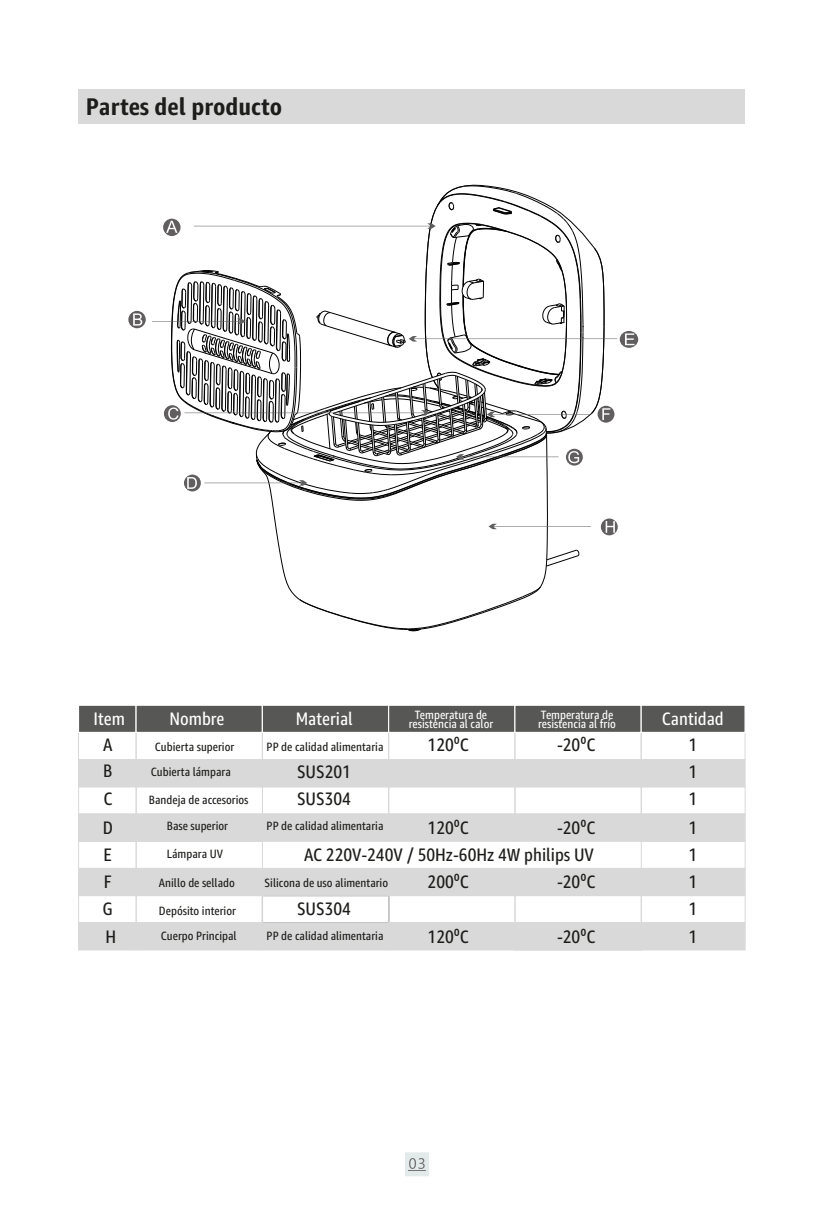
<style>
.page{position:relative;width:823px;height:1225px;background:#fff}
.page>*{position:absolute;margin:0;border:0;box-sizing:border-box;transform-origin:0 0}
.t1{font:700 24px "Amazon Ember Cd RC";color:#1d1d1b;scale:1.06 1}
.t2{font:18px/27.4px "Amazon Ember Cd RC";color:#1d1d1b;text-align:justify}
.t3{font:18px "Amazon Ember Cd RC";color:#fff}
.t4{font:12px/26px "Amazon Ember Cd RC";color:#1d1d1b;text-align:center}
.t5{font:12px/9.6px "Amazon Ember Cd RC";color:#fff;text-align:center}
</style>
<div class="page">
<div style="left:78px;top:732px;width:58px;height:28px;border:1px solid #d9d9d9"></div>
<div style="left:78px;top:759px;width:58px;height:28px;background:#d9d9d9"></div>
<div style="left:135px;top:732px;width:128px;height:28px;border:1px solid #d9d9d9"></div>
<div style="left:135px;top:759px;width:128px;height:28px;background:#d9d9d9"></div>
<div style="left:262px;top:759px;width:127px;height:28px;background:#d9d9d9"></div>
<div style="left:388px;top:732px;width:127px;height:28px;border:1px solid #d9d9d9"></div>
<div style="left:388px;top:759px;width:127px;height:28px;background:#d9d9d9"></div>
<div style="left:514px;top:732px;width:127px;height:28px;border:1px solid #d9d9d9"></div>
<div style="left:514px;top:759px;width:127px;height:28px;background:#d9d9d9"></div>
<div style="left:640px;top:732px;width:105px;height:28px;border:1px solid #d9d9d9"></div>
<div style="left:640px;top:759px;width:105px;height:28px;background:#d9d9d9"></div>
<div style="left:78px;top:704px;width:58px;height:29px;background:#575756;border:1px solid #fff"></div>
<div style="left:135px;top:704px;width:128px;height:29px;background:#575756;border:1px solid #fff"></div>
<div style="left:261px;top:704px;width:128px;height:29px;background:#575756;border:1px solid #fff"></div>
<div style="left:388px;top:704px;width:127px;height:29px;background:#575756;border:1px solid #fff"></div>
<div style="left:514px;top:704px;width:127px;height:29px;background:#575756;border:1px solid #fff"></div>
<div style="left:640px;top:704px;width:105px;height:29px;background:#575756;border:1px solid #fff"></div>
<div style="left:405px;top:1152px;width:24px;height:24px;background:#e2ebe9"></div>
<svg style="left:408px;top:1158px;width:17px;height:13px"></svg>
<div style="left:78px;top:786px;width:59px;height:28px;border:1px solid #d9d9d9"></div>
<div style="left:78px;top:813px;width:59px;height:28px;background:#d9d9d9"></div>
<div style="left:78px;top:840px;width:59px;height:29px;border:1px solid #d9d9d9"></div>
<div style="left:78px;top:868px;width:59px;height:28px;background:#d9d9d9"></div>
<div style="left:78px;top:895px;width:59px;height:28px;border:1px solid #d9d9d9"></div>
<div style="left:78px;top:922px;width:59px;height:28px;background:#d9d9d9"></div>
<div style="left:136px;top:786px;width:127px;height:28px;border:1px solid #d9d9d9"></div>
<div style="left:136px;top:813px;width:127px;height:28px;background:#d9d9d9"></div>
<div style="left:136px;top:868px;width:127px;height:28px;background:#d9d9d9"></div>
<div style="left:136px;top:895px;width:127px;height:28px;border:1px solid #d9d9d9"></div>
<div style="left:136px;top:922px;width:127px;height:28px;background:#d9d9d9"></div>
<div style="left:262px;top:786px;width:127px;height:28px;border:1px solid #d9d9d9"></div>
<div style="left:262px;top:813px;width:127px;height:28px;background:#d9d9d9"></div>
<div style="left:136px;top:840px;width:127px;height:29px;border:1px solid #d9d9d9"></div>
<div style="left:262px;top:868px;width:127px;height:28px;background:#d9d9d9"></div>
<div style="left:262px;top:922px;width:127px;height:28px;background:#d9d9d9;border:1px solid #d9d9d9"></div>
<div style="left:388px;top:786px;width:127px;height:28px;border:1px solid #d9d9d9"></div>
<div style="left:388px;top:813px;width:127px;height:28px;background:#d9d9d9"></div>
<div style="left:388px;top:868px;width:127px;height:28px;background:#d9d9d9"></div>
<div style="left:388px;top:895px;width:127px;height:28px;border:1px solid #d9d9d9"></div>
<div style="left:388px;top:922px;width:127px;height:28px;background:#d9d9d9"></div>
<div style="left:514px;top:786px;width:127px;height:28px;border:1px solid #d9d9d9"></div>
<div style="left:514px;top:813px;width:127px;height:28px;background:#d9d9d9"></div>
<div style="left:514px;top:868px;width:127px;height:28px;background:#d9d9d9"></div>
<div style="left:514px;top:895px;width:127px;height:28px;border:1px solid #d9d9d9"></div>
<div style="left:514px;top:922px;width:127px;height:28px;background:#d9d9d9"></div>
<div style="left:640px;top:786px;width:105px;height:28px;border:1px solid #d9d9d9"></div>
<div style="left:640px;top:813px;width:105px;height:28px;background:#d9d9d9"></div>
<div style="left:640px;top:840px;width:105px;height:29px;border:1px solid #d9d9d9"></div>
<div style="left:640px;top:868px;width:105px;height:28px;background:#d9d9d9"></div>
<div style="left:640px;top:895px;width:105px;height:28px;border:1px solid #d9d9d9"></div>
<div style="left:640px;top:922px;width:105px;height:28px;background:#d9d9d9"></div>
<div style="left:78px;top:89px;width:667px;height:34px;background:#d9d9d9"></div>
<div style="left:600px;top:518px;width:17px;height:17px;background:#605e5e;border-radius:50%"></div>
<svg style="left:619px;top:331px;width:18px;height:17px"></svg>
<svg style="left:624px;top:333px;width:10px;height:12px"></svg>
<svg style="left:128px;top:311px;width:18px;height:17px"></svg>
<svg style="left:133px;top:313px;width:9px;height:12px"></svg>
<svg style="left:152px;top:185px;width:464px;height:446px"></svg>
<h1 class="t1" style="left:86px;top:91px;width:187px">Partes del producto</h1>
<p class="t5" style="left:408px;top:710px;width:86px">Temperatura de resistencia al calor</p>
<p class="t5" style="left:538px;top:710px;width:79px;text-align:left">Temperatura de resistencia al frío</p>
<h2 class="t3" style="left:93px;top:707px;width:33px">Item</h2>
<h2 class="t3" style="left:169px;top:707px;width:56px">Nombre</h2>
<h2 class="t3" style="left:295px;top:707px;width:59px">Material</h2>
<h2 class="t3" style="left:661px;top:707px;width:63px">Cantidad</h2>
<h2 class="t2" style="left:556px;top:730px;width:40px">-20⁰C</h2>
<h2 class="t2" style="left:427px;top:730px;width:43px">120⁰C</h2>
<h2 class="t2" style="left:103px;top:731px;width:11px">A</h2>
<h2 class="t2" style="left:688px;top:731px;width:10px">1<br>1<br>1<br>1<br>1<br>1<br>1<br>1</h2>
<p class="t4" style="left:155px;top:733px;width:81px">Cubierta superior</p>
<p class="t4" style="left:266px;top:733px;width:118px">PP de calidad alimentaria</p>
<h2 class="t2" style="left:103px;top:756px;width:12px;line-height:28.4px">B C D</h2>
<h2 class="t2" style="left:102px;top:841px;width:15px;text-align:left">E<br>F<br>G<br>H</h2>
<h2 class="t2" style="left:297px;top:758px;width:55px">SUS201<br>SUS304</h2>
<p class="t4" style="left:151px;top:758px;width:81px">Cubierta lámpara</p>
<p class="t4" style="left:149px;top:787px;width:101px">Bandeja de accesorios<br>Base superior</p>
<p class="t4" style="left:167px;top:840px;width:58px">Lámpara UV</p>
<p class="t4" style="left:159px;top:870px;width:77px">Anillo de sellado</p>
<p class="t4" style="left:159px;top:897px;width:79px;line-height:25.4px;text-align:left">Depósito interior<br>Cuerpo Principal</p>
<h2 class="t2" style="left:427px;top:814px;width:43px">120⁰C</h2>
<h2 class="t2" style="left:556px;top:814px;width:40px">-20⁰C</h2>
<h2 class="t2" style="left:556px;top:868px;width:40px">-20⁰C</h2>
<h2 class="t2" style="left:556px;top:922px;width:40px">-20⁰C</h2>
<p class="t4" style="left:266px;top:813px;width:118px">PP de calidad alimentaria</p>
<h2 class="t2" style="left:304px;top:841px;width:291px">AC 220V-240V / 50Hz-60Hz 4W philips UV</h2>
<h2 class="t2" style="left:427px;top:868px;width:43px">200⁰C</h2>
<p class="t4" style="left:264px;top:870px;width:125px">Silicona de uso alimentario</p>
<h2 class="t2" style="left:297px;top:894px;width:55px">SUS304</h2>
<h2 class="t2" style="left:427px;top:922px;width:43px">120⁰C</h2>
<p class="t4" style="left:266px;top:923px;width:118px">PP de calidad alimentaria</p>
</div>
